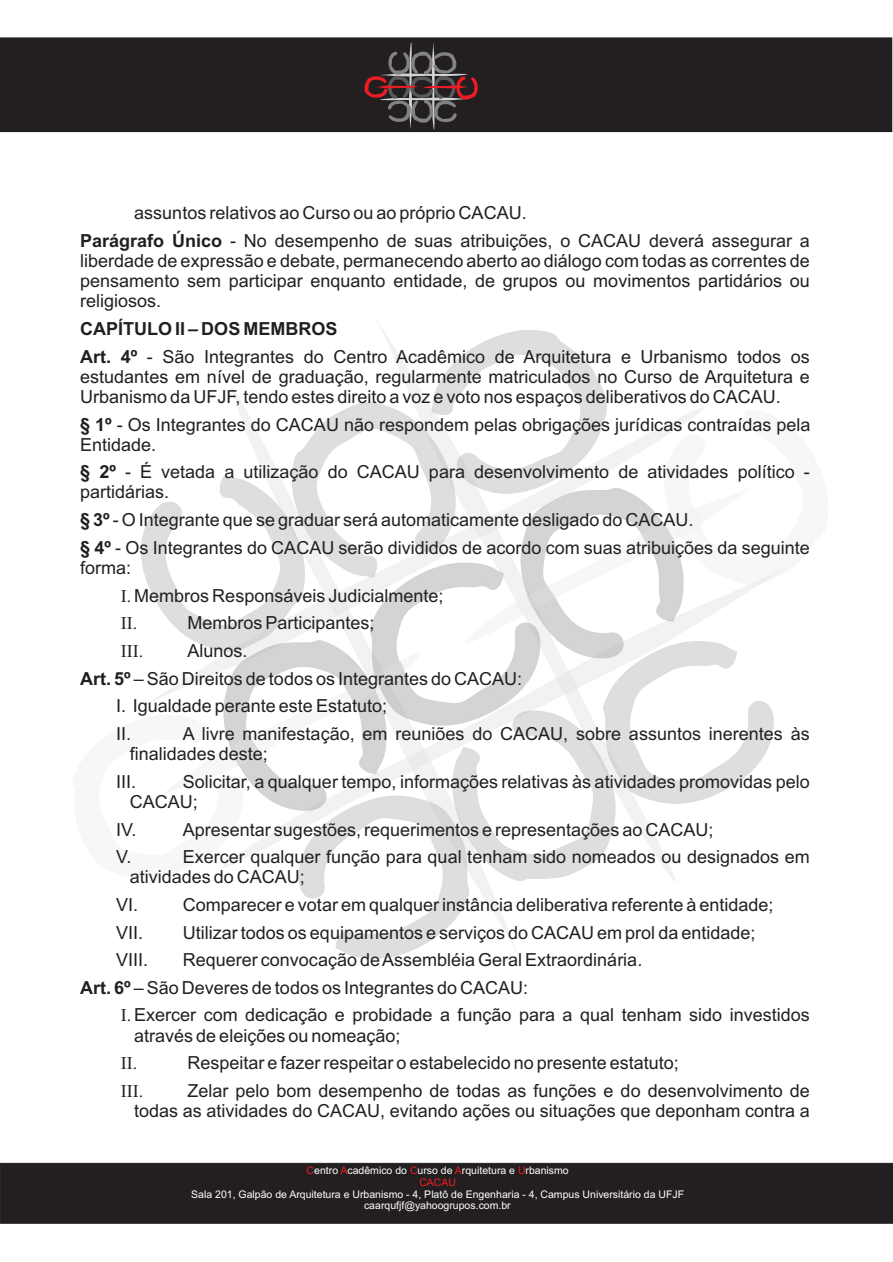
<style>
.page{position:relative;width:893px;height:1262px;background:#fff}
.page>*{position:absolute;margin:0;border:0;box-sizing:border-box;transform-origin:0 0}
.t1{font:18px/20.1px "Arial";color:#231f20}
.t2{font:18px "Times New Roman";color:#231f20}
.t3{font:10.5px/11.7px "Arial";color:#fff;text-align:center}
.t4{font:10.5px "Arial";color:#ed1c24}
.s1{font-weight:700}
.s2{font-family:"Times New Roman"}
.s3{color:#ed1c24}
</style>
<div class="page">
<div style="left:0;top:38px;width:891px;height:94px;background:#231f20"></div>
<img style="left:141px;top:474px;width:167px;height:160px">
<img style="left:433px;top:330px;width:174px;height:147px">
<img style="left:288px;top:401px;width:172px;height:178px">
<img style="left:368px;top:562px;width:174px;height:166px">
<img style="left:297px;top:792px;width:174px;height:167px">
<img style="left:601px;top:664px;width:173px;height:142px">
<img style="left:452px;top:708px;width:166px;height:174px">
<img style="left:146px;top:634px;width:301px;height:172px">
<img style="left:435px;top:477px;width:330px;height:187px">
<svg style="left:364px;top:37px;width:114px;height:96px"></svg>
<div style="left:0;top:1163px;width:893px;height:60px;background:#231f20"></div>
<p class="t1" style="left:80px;top:201px;width:731px;line-height:27.6px;text-indent:54px">assuntos relativos ao Curso ou ao próprio CACAU.<br><span class="s1">Parágrafo Único</span> - No desempenho de suas atribuições, o CACAU deverá assegurar a</p>
<p class="t1" style="left:80px;top:252px;width:731px;text-align:justify">liberdade de expressão e debate, permanecendo aberto ao diálogo com todas as correntes de pensamento sem participar enquanto entidade, de grupos ou movimentos partidários ou religiosos.</p>
<p class="t1" style="left:80px;top:316px;width:731px;line-height:27.6px"><span class="s1">CAPÍTULO II – DOS MEMBROS<br>Art. 4º</span> - São Integrantes do Centro Acadêmico de Arquitetura e Urbanismo todos os</p>
<p class="t1" style="left:80px;top:368px;width:731px">estudantes em nível de graduação, regularmente matriculados no Curso de Arquitetura e<br>Urbanismo da UFJF, tendo estes direito a voz e voto nos espaços deliberativos do CACAU.</p>
<p class="t1" style="left:80px;top:416px;width:731px"><span class="s1">§ 1º</span> - Os Integrantes do CACAU não respondem pelas obrigações jurídicas contraídas pela<br>Entidade.</p>
<p class="t1" style="left:80px;top:463px;width:731px"><span class="s1">§ 2º</span> - É vetada a utilização do CACAU para desenvolvimento de atividades político - partidárias.</p>
<p class="t1" style="left:80px;top:507px;width:731px;line-height:27.6px"><span class="s1">§ 3º</span> - O Integrante que se graduar será automaticamente desligado do CACAU.<br><span class="s1">§ 4º</span> - Os Integrantes do CACAU serão divididos de acordo com suas atribuições da seguinte</p>
<p class="t1" style="left:121px;top:555px;width:324px;line-height:27.6px;text-indent:-40px">forma:<br><span class="s2">I.</span> Membros Responsáveis Judicialmente;</p>
<p class="t2" style="left:121px;top:617px;width:18px">II.</p>
<p class="t1" style="left:187px;top:614px;width:189px">Membros Participantes;</p>
<p class="t2" style="left:121px;top:644px;width:24px">III.</p>
<p class="t1" style="left:187px;top:642px;width:62px">Alunos.</p>
<p class="t1" style="left:80px;top:670px;width:443px"><span class="s1">Art. 5º</span> – São Direitos de todos os Integrantes do CACAU:</p>
<p class="t1" style="left:116px;top:697px;width:272px">I. Igualdade perante este Estatuto;</p>
<p class="t1" style="left:116px;top:725px;width:17px">II.</p>
<p class="t1" style="left:130px;top:725px;width:681px;text-indent:53px">A livre manifestação, em reuniões do CACAU, sobre assuntos inerentes às finalidades deste;</p>
<p class="t1" style="left:116px;top:773px;width:22px">III.</p>
<p class="t1" style="left:130px;top:773px;width:681px;text-indent:53px">Solicitar, a qualquer tempo, informações relativas às atividades promovidas pelo<br>CACAU;</p>
<p class="t1" style="left:116px;top:820px;width:22px">IV.</p>
<p class="t1" style="left:183px;top:820px;width:532px">Apresentar sugestões, requerimentos e representações ao CACAU;</p>
<p class="t1" style="left:116px;top:848px;width:17px">V.</p>
<p class="t1" style="left:130px;top:848px;width:681px;text-indent:53px">Exercer qualquer função para qual tenham sido nomeados ou designados em atividades do CACAU;</p>
<p class="t1" style="left:116px;top:896px;width:24px">VI.</p>
<p class="t1" style="left:183px;top:896px;width:592px">Comparecer e votar em qualquer instância deliberativa referente à entidade;</p>
<p class="t1" style="left:116px;top:923px;width:29px">VII.</p>
<p class="t1" style="left:183px;top:923px;width:574px">Utilizar todos os equipamentos e serviços do CACAU em prol da entidade;</p>
<p class="t1" style="left:116px;top:951px;width:34px">VIII.</p>
<p class="t1" style="left:80px;top:947px;width:563px;line-height:27.6px;text-indent:103px">Requerer convocação de Assembléia Geral Extraordinária.<br><span class="s1">Art. 6º</span> – São Deveres de todos os Integrantes do CACAU:</p>
<p class="t1" style="left:134px;top:1006px;width:677px;text-indent:-13px"><span class="s2">I.</span> Exercer com dedicação e probidade a função para a qual tenham sido investidos através de eleições ou nomeação;</p>
<p class="t2" style="left:121px;top:1056px;width:18px">II.</p>
<p class="t1" style="left:187px;top:1054px;width:493px">Respeitar e fazer respeitar o estabelecido no presente estatuto;</p>
<p class="t2" style="left:121px;top:1084px;width:24px">III.</p>
<p class="t1" style="left:134px;top:1082px;width:677px;text-align:right">Zelar pelo bom desempenho de todas as funções e do desenvolvimento de<br>todas as atividades do CACAU, evitando ações ou situações que deponham contra a</p>
<p class="t4" style="left:340px;top:1166px;width:9px">A</p>
<p class="t4" style="left:410px;top:1166px;width:9px">C</p>
<p class="t4" style="left:455px;top:1166px;width:9px">A</p>
<p class="t4" style="left:518px;top:1166px;width:9px">U</p>
<p class="t4" style="left:419px;top:1178px;width:38px">CACAU</p>
<p class="t3" style="left:191px;top:1189px;width:494px">Sala 201, Galpão de Arquitetura e Urbanismo - 4, Platô de Engenharia - 4, Campus Universitário da UFJF caarqufjf@yahoogrupos.com.br</p>
<p class="t3" style="left:306px;top:1165px;width:264px"><span class="s3">C</span>entro cadêmico do urso de rquitetura e rbanismo</p>
</div>
